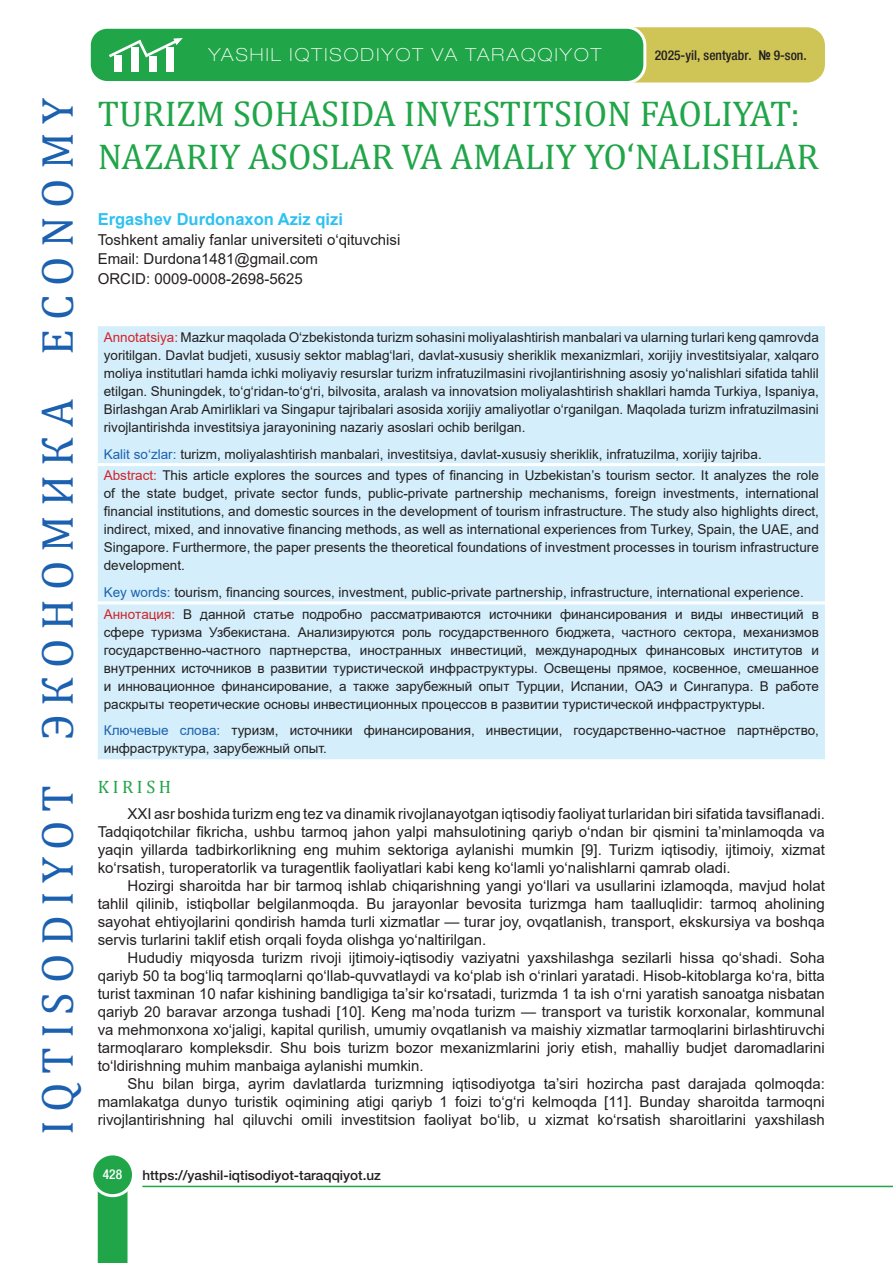
<style>
.page{position:relative;width:893px;height:1263px;background:#fff}
.page>*{position:absolute;margin:0;border:0;box-sizing:border-box;transform-origin:0 0}
.t1{font:45px "Cambria";letter-spacing:.2em;color:#1c61af}
.Maqola_Sarlavhasi{font:36px/43.2px "Cambria";color:#21a549}
.t2{font:100 expanded 18px "Helvetica Neue LT Pro";letter-spacing:.12em;color:#fff}
.Ichki_Sarlavha{font:18px "Cambria";letter-spacing:.2em;color:#21a549}
.Maqola_Avtori{font:700 16.5px "Arial";color:#2ec1f1}
.Avtor_Ilmiy_Unvoni{font:15px/18px "Arial";color:#231f20;text-align:justify}
.t3{font:13.5px/18px "Arial";color:#231f20;text-align:justify}
.t4{font:500 13.5px "Helvetica Neue LT Pro";color:#231f20}
.t5{font:500 condensed 13.5px "Helvetica Neue LT Pro";color:#231f20}
.t6{font:500 condensed 13.5px "Helvetica Neue LT Pro";color:#fff}
.s1{font-family:"Arial Narrow";font-weight:700;font-stretch:normal}
.s2{color:#d1232a}
.s3{color:#1c61af}
</style>
<div class="page">
<div style="left:555px;top:27px;width:270px;height:56px;background:#cfc557;border-radius:18px"></div>
<div style="left:89px;top:27px;width:556px;height:56px;background:#21a549;border-radius:18px"></div>
<div style="left:88px;top:26px;width:558px;height:58px;border:3px solid #fff;border-radius:18px"></div>
<svg style="left:109px;top:38px;width:74px;height:19px"></svg>
<div style="left:114px;top:55px;width:8px;height:17px;background:#fff"></div>
<div style="left:132px;top:47px;width:7px;height:25px;background:#fff"></div>
<div style="left:149px;top:56px;width:7px;height:16px;background:#fff"></div>
<div style="left:166px;top:48px;width:8px;height:24px;background:#fff"></div>
<div style="left:98px;top:1191px;width:30px;height:72px;background:#21a549"></div>
<div style="left:92px;top:1154px;width:41px;height:42px;background:#21a549;border-radius:50%"></div>
<div style="left:90px;top:1152px;width:45px;height:45px;border:3px solid #fff;border-radius:50%"></div>
<hr style="left:142px;top:1186px;width:751px;height:1px;background:#21a549">
<div style="left:98px;top:326px;width:727px;height:433px;background:#d4effb"></div>
<hr style="left:98px;top:463px;width:727px;height:3px;background:#fff">
<hr style="left:98px;top:601px;width:727px;height:3px;background:#fff">
<h1 class="t1" style="left:31px;top:1135px;width:1039px;rotate:-90deg">IQTISODIYOT ЭКОНОМИКА ECONOMY</h1>
<h3 class="t2" style="left:208px;top:44px;width:395px">YASHIL IQTISODIYOT VA TARAQQIYOT</h3>
<p class="t5" style="left:655px;top:47px;width:153px">2025-yil, sentyabr. <span class="s1">№</span> 9-son.</p>
<p class="Maqola_Sarlavhasi" style="left:98px;top:92px;width:722px">TURIZM SOHASIDA INVESTITSION FAOLIYAT:<br>NAZARIY ASOSLAR VA AMALIY YO‘NALISHLAR</p>
<p class="Maqola_Avtori" style="left:98px;top:207px;width:247px">Ergashev Durdonaxon Aziz qizi</p>
<p class="Avtor_Ilmiy_Unvoni" style="left:98px;top:230px;width:304px">Toshkent amaliy fanlar universiteti o‘qituvchisi</p>
<p class="Avtor_Ilmiy_Unvoni" style="left:98px;top:250px;width:222px">Email: Durdona1481@gmail.com</p>
<p class="Avtor_Ilmiy_Unvoni" style="left:98px;top:270px;width:207px">ORCID: 0009-0008-2698-5625</p>
<p class="t3" style="left:104px;top:328px;width:717px"><span class="s2">Annotatsiya:</span> Mazkur maqolada O‘zbekistonda turizm sohasini moliyalashtirish manbalari va ularning turlari keng qamrovda yoritilgan. Davlat budjeti, xususiy sektor mablag‘lari, davlat-xususiy sheriklik mexanizmlari, xorijiy investitsiyalar, xalqaro moliya institutlari hamda ichki moliyaviy resurslar turizm infratuzilmasini rivojlantirishning asosiy yo‘nalishlari sifatida tahlil etilgan. Shuningdek, to‘g‘ridan-to‘g‘ri, bilvosita, aralash va innovatsion moliyalashtirish shakllari hamda Turkiya, Ispaniya, Birlashgan Arab Amirliklari va Singapur tajribalari asosida xorijiy amaliyotlar o‘rganilgan. Maqolada turizm infratuzilmasini rivojlantirishda investitsiya jarayonining nazariy asoslari ochib berilgan.</p>
<p class="t3" style="left:104px;top:445px;width:659px"><span class="s3">Kalit soʻzlar:</span> turizm, moliyalashtirish manbalari, investitsiya, davlat-xususiy sheriklik, infratuzilma, xorijiy tajriba.</p>
<p class="t3" style="left:104px;top:467px;width:717px"><span class="s2">Abstract:</span> This article explores the sources and types of financing in Uzbekistan’s tourism sector. It analyzes the role of the state budget, private sector funds, public-private partnership mechanisms, foreign investments, international financial institutions, and domestic sources in the development of tourism infrastructure. The study also highlights direct, indirect, mixed, and innovative financing methods, as well as international experiences from Turkey, Spain, the UAE, and Singapore. Furthermore, the paper presents the theoretical foundations of investment processes in tourism infrastructure development.</p>
<p class="t3" style="left:104px;top:583px;width:702px"><span class="s3">Key words:</span> tourism, financing sources, investment, public-private partnership, infrastructure, international experience.</p>
<p class="t3" style="left:104px;top:605px;width:717px"><span class="s2">Аннотация:</span> В данной статье подробно рассматриваются источники финансирования и виды инвестиций в сфере туризма Узбекистана. Анализируются роль государственного бюджета, частного сектора, механизмов государственно-частного партнерства, иностранных инвестиций, международных финансовых институтов и внутренних источников в развитии туристической инфраструктуры. Освещены прямое, косвенное, смешанное и инновационное финансирование, а также зарубежный опыт Турции, Испании, ОАЭ и Сингапура. В работе раскрыты теоретические основы инвестиционных процессов в развитии туристической инфраструктуры.</p>
<p class="t3" style="left:104px;top:721px;width:717px"><span class="s3">Ключевые слова:</span> туризм, источники финансирования, инвестиции, государственно-частное партнёрство, инфраструктура, зарубежный опыт.</p>
<p class="Ichki_Sarlavha" style="left:98px;top:776px;width:75px">KIRISH</p>
<p class="Avtor_Ilmiy_Unvoni" style="left:98px;top:805px;width:729px;text-indent:30px">XXI asr boshida turizm eng tez va dinamik rivojlanayotgan iqtisodiy faoliyat turlaridan biri sifatida tavsiflanadi.<br>Tadqiqotchilar fikricha, ushbu tarmoq jahon yalpi mahsulotining qariyb o‘ndan bir qismini ta’minlamoqda va yaqin yillarda tadbirkorlikning eng muhim sektoriga aylanishi mumkin [9]. Turizm iqtisodiy, ijtimoiy, xizmat ko‘rsatish, turoperatorlik va turagentlik faoliyatlari kabi keng ko‘lamli yo‘nalishlarni qamrab oladi.</p>
<p class="Avtor_Ilmiy_Unvoni" style="left:98px;top:877px;width:729px;text-indent:30px">Hozirgi sharoitda har bir tarmoq ishlab chiqarishning yangi yo‘llari va usullarini izlamoqda, mavjud holat tahlil qilinib, istiqbollar belgilanmoqda. Bu jarayonlar bevosita turizmga ham taalluqlidir: tarmoq aholining sayohat ehtiyojlarini qondirish hamda turli xizmatlar — turar joy, ovqatlanish, transport, ekskursiya va boshqa servis turlarini taklif etish orqali foyda olishga yo‘naltirilgan.</p>
<p class="Avtor_Ilmiy_Unvoni" style="left:98px;top:949px;width:729px;text-indent:30px">Hududiy miqyosda turizm rivoji ijtimoiy-iqtisodiy vaziyatni yaxshilashga sezilarli hissa qo‘shadi. Soha qariyb 50 ta bog‘liq tarmoqlarni qo‘llab-quvvatlaydi va ko‘plab ish o‘rinlari yaratadi. Hisob-kitoblarga ko‘ra, bitta turist taxminan 10 nafar kishining bandligiga ta’sir ko‘rsatadi, turizmda 1 ta ish o‘rni yaratish sanoatga nisbatan qariyb 20 baravar arzonga tushadi [10]. Keng ma’noda turizm — transport va turistik korxonalar, kommunal va mehmonxona xo‘jaligi, kapital qurilish, umumiy ovqatlanish va maishiy xizmatlar tarmoqlarini birlashtiruvchi tarmoqlararo kompleksdir. Shu bois turizm bozor mexanizmlarini joriy etish, mahalliy budjet daromadlarini to‘ldirishning muhim manbaiga aylanishi mumkin.</p>
<p class="Avtor_Ilmiy_Unvoni" style="left:98px;top:1075px;width:729px;text-indent:30px">Shu bilan birga, ayrim davlatlarda turizmning iqtisodiyotga ta’siri hozircha past darajada qolmoqda: mamlakatga dunyo turistik oqimining atigi qariyb 1 foizi to‘g‘ri kelmoqda [11]. Bunday sharoitda tarmoqni rivojlantirishning hal qiluvchi omili investitsion faoliyat bo‘lib, u xizmat ko‘rsatish sharoitlarini yaxshilash</p>
<p class="t6" style="left:103px;top:1166px;width:21px">428</p>
<p class="t4" style="left:142px;top:1167px;width:240px">https://yashil-iqtisodiyot-taraqqiyot.uz</p>
</div>
